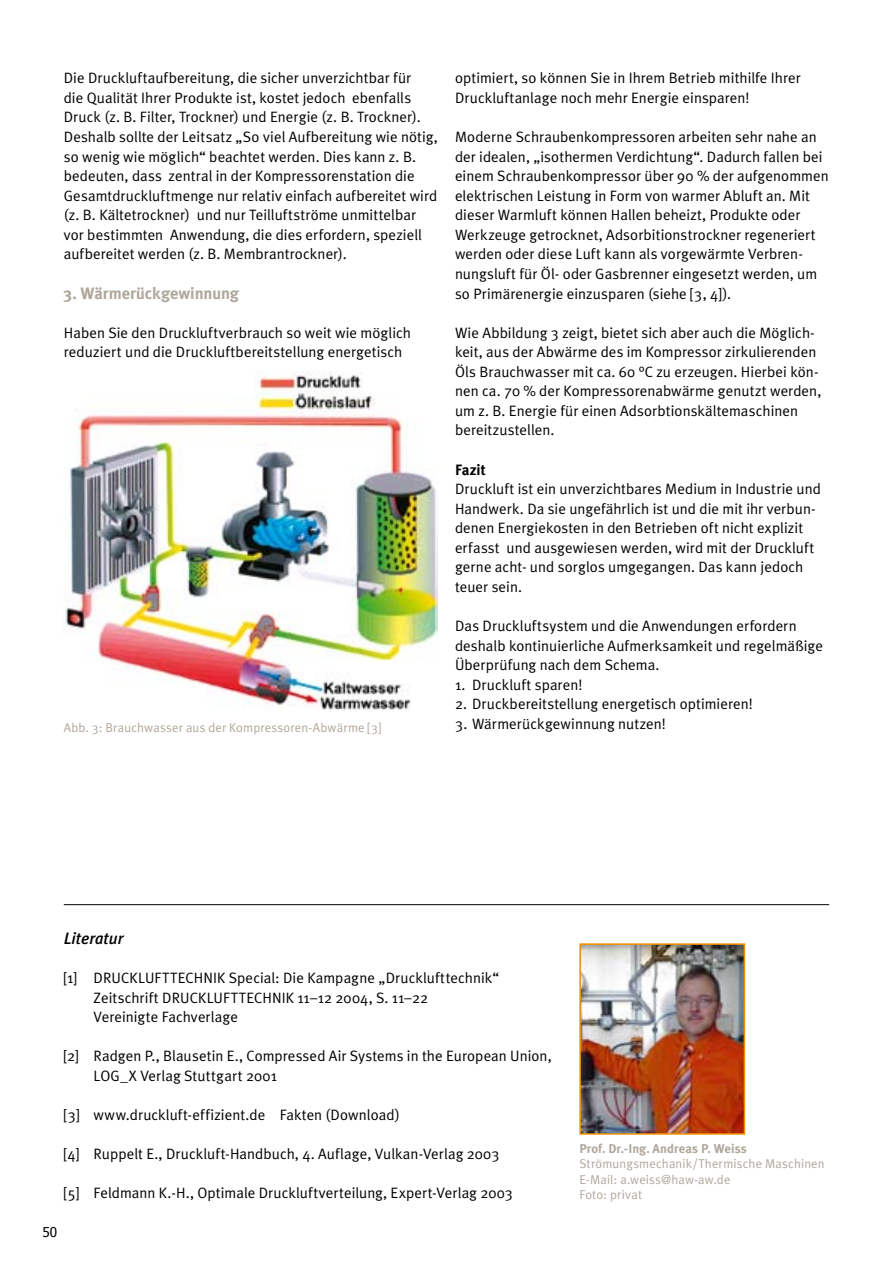
<style>
.page{position:relative;width:893px;height:1263px;background:#fff}
.page>*{position:absolute;margin:0;border:0;box-sizing:border-box;transform-origin:0 0}
.t1{font:700 16.5px "Meta Plus";letter-spacing:-.005em;color:#b0a79c}
.t2{font:italic 500 16.5px "Meta Plus";color:#000}
.t3{font:15px/19.5px "Meta Plus Normal";letter-spacing:.005em;color:#000}
.t4{font:700 15px "Meta Plus";color:#000}
.t5{font:13.5px "Tahoma";color:#000}
.t6{font:12.75px/15.3px "Meta Plus Normal";letter-spacing:.015em;color:#b0a79c}
.t7{font:700 12.75px "Meta Plus";letter-spacing:.005em;color:#b0a79c}
</style>
<div class="page">
<img style="left:65px;top:372px;width:373px;height:339px">
<hr style="left:64px;top:904px;width:765px;height:1px;background:#000">
<img style="left:582px;top:946px;width:160px;height:186px">
<div style="left:579px;top:943px;width:166px;height:192px;border:2px solid #f39100"></div>
<p class="t3" style="left:64px;top:68px;width:376px">Die Druckluftaufbereitung, die sicher unverzichtbar für<br>die Qualität Ihrer Produkte ist, kostet jedoch ebenfalls Druck (z. B. Filter, Trockner) und Energie (z. B. Trockner).<br>Deshalb sollte der Leitsatz „So viel Aufbereitung wie nötig, so wenig wie möglich“ beachtet werden. Dies kann z. B. bedeuten, dass zentral in der Kompressorenstation die Gesamtdruckluftmenge nur relativ einfach aufbereitet wird (z. B. Kältetrockner) und nur Teilluftströme unmittelbar vor bestimmten Anwendung, die dies erfordern, speziell aufbereitet werden (z. B. Membrantrockner).</p>
<p class="t1" style="left:64px;top:283px;width:177px">3. Wärmerückgewinnung</p>
<p class="t3" style="left:64px;top:322px;width:349px">Haben Sie den Druckluftverbrauch so weit wie möglich reduziert und die Druckluftbereitstellung energetisch</p>
<p class="t6" style="left:64px;top:719px;width:319px">Abb. 3: Brauchwasser aus der Kompressoren-Abwärme [3]</p>
<p class="t3" style="left:455px;top:68px;width:347px">optimiert, so können Sie in Ihrem Betrieb mithilfe Ihrer<br>Druckluftanlage noch mehr Energie einsparen!</p>
<p class="t3" style="left:455px;top:127px;width:375px">Moderne Schraubenkompressoren arbeiten sehr nahe an der idealen, „isothermen Verdichtung“. Dadurch fallen bei einem Schraubenkompressor über 90 % der aufgenommen elekt-rischen Leistung in Form von warmer Abluft an. Mit dieser Warmluft können Hallen beheizt, Produkte oder Werkzeuge getrocknet, Adsorbitionstrockner regeneriert werden oder diese Luft kann als vorgewärmte Verbren&shy;nungsluft für Öl- oder Gasbrenner eingesetzt werden, um so Primärenergie einzusparen (siehe [3, 4]).</p>
<p class="t3" style="left:455px;top:322px;width:368px">Wie Abbildung 3 zeigt, bietet sich aber auch die Möglich&shy;keit, aus der Abwärme des im Kompressor zirkulierenden Öls Brauchwasser mit ca. 60 °C zu erzeugen. Hierbei kön&shy;nen ca. 70 % der Kompressorenabwärme genutzt werden, um z. B. Energie für einen Adsorbtionskältemaschinen bereitzustellen.</p>
<p class="t4" style="left:455px;top:461px;width:32px">Fazit</p>
<p class="t3" style="left:455px;top:479px;width:367px">Druckluft ist ein unverzichtbares Medium in Industrie und Handwerk. Da sie ungefährlich ist und die mit ihr verbun&shy;denen Energiekosten in den Betrieben oft nicht explizit erfasst und ausgewiesen werden, wird mit der Druckluft gerne acht- und sorglos umgegangen. Das kann jedoch teuer sein.</p>
<p class="t3" style="left:455px;top:616px;width:370px">Das Druckluftsystem und die Anwendungen erfordern deshalb kontinuierliche Aufmerksamkeit und regelmäßige<br>Überprüfung nach dem Schema.</p>
<p class="t3" style="left:455px;top:675px;width:129px">1. Druckluft sparen!</p>
<p class="t3" style="left:455px;top:694px;width:299px">2. Druckbereitstellung energetisch optimieren!</p>
<p class="t3" style="left:455px;top:714px;width:212px">3. Wärmerückgewinnung nutzen!</p>
<p class="t2" style="left:64px;top:929px;width:61px">Literatur</p>
<p class="t3" style="left:94px;top:968px;width:407px;text-indent:-30px">[1] DRUCKLUFTTECHNIK Special: Die Kampagne „Drucklufttechnik“<br>Zeitschrift DRUCKLUFTTECHNIK 11–12 2004, S. 11–22<br>Vereinigte Fachverlage</p>
<p class="t3" style="left:94px;top:1046px;width:460px;text-indent:-30px">[2] Radgen P., Blausetin E., Compressed Air Systems in the European Union,<br>LOG_X Verlag Stuttgart 2001</p>
<p class="t3" style="left:64px;top:1105px;width:338px">[3] www.druckluft-effizient.de Fakten (Download)</p>
<p class="t3" style="left:64px;top:1144px;width:437px">[4] Ruppelt E., Druckluft-Handbuch, 4. Auflage, Vulkan-Verlag 2003</p>
<p class="t3" style="left:64px;top:1183px;width:451px">[5] Feldmann K.-H., Optimale Druckluftverteilung, Expert-Verlag 2003</p>
<p class="t5" style="left:43px;top:1223px;width:16px">50</p>
<p class="t7" style="left:579px;top:1141px;width:169px">Prof. Dr.-Ing. Andreas P. Weiss</p>
<p class="t6" style="left:579px;top:1156px;width:247px">Strömungsmechanik/Thermische Maschinen<br>E-Mail: a.weiss@haw-aw.de<br>Foto: privat</p>
</div>
